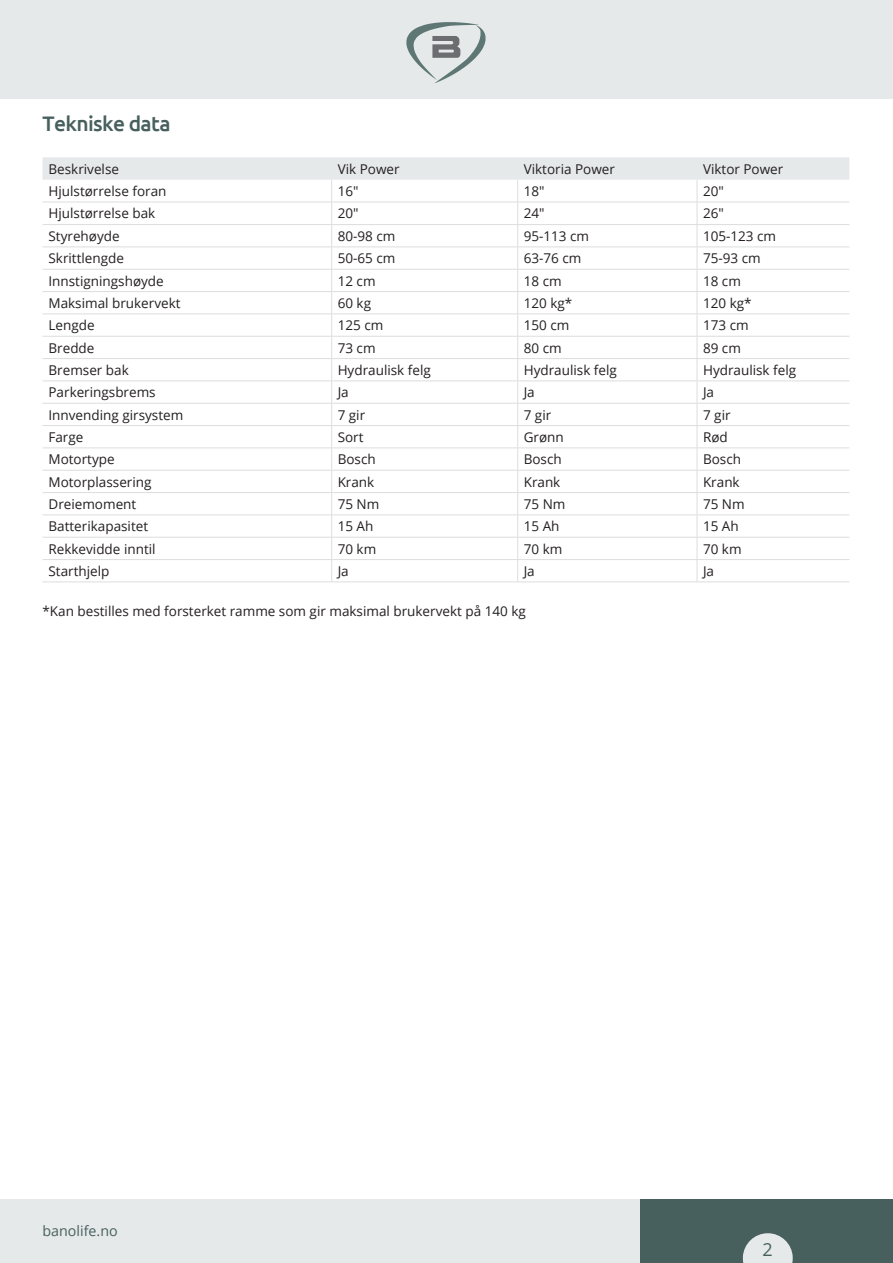
<style>
.page{position:relative;width:893px;height:1263px;background:#fff}
.page>*{position:absolute;margin:0;border:0;box-sizing:border-box;transform-origin:0 0}
.t1{font:500 21px "Ubuntu";letter-spacing:-.03em;color:#47605e}
.t2{font:18px "Open Sans";color:#47605e}
.t3{font:14.25px "Open Sans";color:#47605e}
.t4{font:13.5px "Open Sans";color:#231f20}
</style>
<div class="page">
<div style="left:0;top:1199px;width:640px;height:64px;background:#e6e9ea"></div>
<div style="left:640px;top:1199px;width:253px;height:64px;background:#47605e"></div>
<svg style="left:743px;top:1233px;width:50px;height:30px"></svg>
<div style="left:0;top:0;width:893px;height:98px;background:#e6e9ea"></div>
<svg style="left:406px;top:22px;width:80px;height:61px"></svg>
<hr style="left:43px;top:581px;width:289px;height:1px;background:#dcdddf">
<hr style="left:332px;top:581px;width:186px;height:1px;background:#dcdddf">
<hr style="left:518px;top:581px;width:179px;height:1px;background:#dcdddf">
<hr style="left:697px;top:581px;width:152px;height:1px;background:#dcdddf">
<svg style="left:43px;top:157px;width:806px;height:424px"></svg>
<p class="t1" style="left:43px;top:110px;width:130px">Tekniske data</p>
<p class="t4" style="left:49px;top:160px;width:72px">Beskrivelse</p>
<p class="t4" style="left:338px;top:160px;width:63px">Vik Power</p>
<p class="t4" style="left:524px;top:160px;width:93px">Viktoria Power</p>
<p class="t4" style="left:703px;top:160px;width:82px">Viktor Power</p>
<p class="t4" style="left:49px;top:182px;width:120px">Hjulstørrelse foran</p>
<p class="t4" style="left:338px;top:182px;width:22px">16"</p>
<p class="t4" style="left:524px;top:182px;width:22px">18"</p>
<p class="t4" style="left:703px;top:182px;width:22px">20"</p>
<p class="t4" style="left:49px;top:204px;width:108px">Hjulstørrelse bak</p>
<p class="t4" style="left:338px;top:204px;width:22px">20"</p>
<p class="t4" style="left:524px;top:204px;width:22px">24"</p>
<p class="t4" style="left:703px;top:204px;width:22px">26"</p>
<p class="t4" style="left:49px;top:227px;width:73px">Styrehøyde</p>
<p class="t4" style="left:338px;top:227px;width:59px">80-98 cm</p>
<p class="t4" style="left:524px;top:227px;width:67px">95-113 cm</p>
<p class="t4" style="left:703px;top:227px;width:75px">105-123 cm</p>
<p class="t4" style="left:49px;top:249px;width:77px">Skrittlengde</p>
<p class="t4" style="left:338px;top:249px;width:59px">50-65 cm</p>
<p class="t4" style="left:524px;top:249px;width:59px">63-76 cm</p>
<p class="t4" style="left:703px;top:249px;width:59px">75-93 cm</p>
<p class="t4" style="left:49px;top:271px;width:117px">Innstigningshøyde</p>
<p class="t4" style="left:338px;top:271px;width:39px">12 cm</p>
<p class="t4" style="left:524px;top:271px;width:39px">18 cm</p>
<p class="t4" style="left:703px;top:271px;width:39px">18 cm</p>
<p class="t4" style="left:49px;top:294px;width:134px">Maksimal brukervekt</p>
<p class="t4" style="left:338px;top:294px;width:35px">60 kg</p>
<p class="t4" style="left:524px;top:294px;width:50px">120 kg*</p>
<p class="t4" style="left:703px;top:294px;width:50px">120 kg*</p>
<p class="t4" style="left:49px;top:316px;width:48px">Lengde</p>
<p class="t4" style="left:338px;top:316px;width:47px">125 cm</p>
<p class="t4" style="left:524px;top:316px;width:47px">150 cm</p>
<p class="t4" style="left:703px;top:316px;width:47px">173 cm</p>
<p class="t4" style="left:49px;top:338px;width:47px">Bredde</p>
<p class="t4" style="left:338px;top:338px;width:39px">73 cm</p>
<p class="t4" style="left:524px;top:338px;width:39px">80 cm</p>
<p class="t4" style="left:703px;top:338px;width:39px">89 cm</p>
<p class="t4" style="left:49px;top:361px;width:82px">Bremser bak</p>
<p class="t4" style="left:338px;top:361px;width:95px">Hydraulisk felg</p>
<p class="t4" style="left:524px;top:361px;width:95px">Hydraulisk felg</p>
<p class="t4" style="left:703px;top:361px;width:95px">Hydraulisk felg</p>
<p class="t4" style="left:49px;top:383px;width:109px">Parkeringsbrems</p>
<p class="t4" style="left:338px;top:383px;width:13px">Ja</p>
<p class="t4" style="left:524px;top:383px;width:13px">Ja</p>
<p class="t4" style="left:703px;top:383px;width:13px">Ja</p>
<p class="t4" style="left:49px;top:405px;width:136px">Innvending girsystem</p>
<p class="t4" style="left:338px;top:405px;width:29px">7 gir</p>
<p class="t4" style="left:524px;top:405px;width:29px">7 gir</p>
<p class="t4" style="left:703px;top:405px;width:29px">7 gir</p>
<p class="t4" style="left:49px;top:428px;width:36px">Farge</p>
<p class="t4" style="left:338px;top:428px;width:27px">Sort</p>
<p class="t4" style="left:524px;top:428px;width:42px">Grønn</p>
<p class="t4" style="left:703px;top:428px;width:26px">Rød</p>
<p class="t4" style="left:49px;top:450px;width:68px">Motortype</p>
<p class="t4" style="left:338px;top:450px;width:40px">Bosch</p>
<p class="t4" style="left:524px;top:450px;width:40px">Bosch</p>
<p class="t4" style="left:703px;top:450px;width:40px">Bosch</p>
<p class="t4" style="left:49px;top:472px;width:105px">Motorplassering</p>
<p class="t4" style="left:338px;top:472px;width:38px">Krank</p>
<p class="t4" style="left:524px;top:472px;width:38px">Krank</p>
<p class="t4" style="left:703px;top:472px;width:38px">Krank</p>
<p class="t4" style="left:49px;top:495px;width:89px">Dreiemoment</p>
<p class="t4" style="left:338px;top:495px;width:43px">75 Nm</p>
<p class="t4" style="left:524px;top:495px;width:43px">75 Nm</p>
<p class="t4" style="left:703px;top:495px;width:43px">75 Nm</p>
<p class="t4" style="left:49px;top:517px;width:101px">Batterikapasitet</p>
<p class="t4" style="left:338px;top:517px;width:37px">15 Ah</p>
<p class="t4" style="left:524px;top:517px;width:37px">15 Ah</p>
<p class="t4" style="left:703px;top:517px;width:37px">15 Ah</p>
<p class="t4" style="left:49px;top:539px;width:109px">Rekkevidde inntil</p>
<p class="t4" style="left:338px;top:539px;width:40px">70 km</p>
<p class="t4" style="left:524px;top:539px;width:40px">70 km</p>
<p class="t4" style="left:703px;top:539px;width:40px">70 km</p>
<p class="t4" style="left:49px;top:562px;width:62px">Starthjelp</p>
<p class="t4" style="left:338px;top:562px;width:13px">Ja</p>
<p class="t4" style="left:524px;top:562px;width:13px">Ja</p>
<p class="t4" style="left:703px;top:562px;width:13px">Ja</p>
<p class="t4" style="left:43px;top:601px;width:485px">*Kan bestilles med forsterket ramme som gir maksimal brukervekt på 140 kg</p>
<p class="t3" style="left:43px;top:1221px;width:77px">banolife.no</p>
<p class="t2" style="left:763px;top:1237px;width:12px">2</p>
</div>
